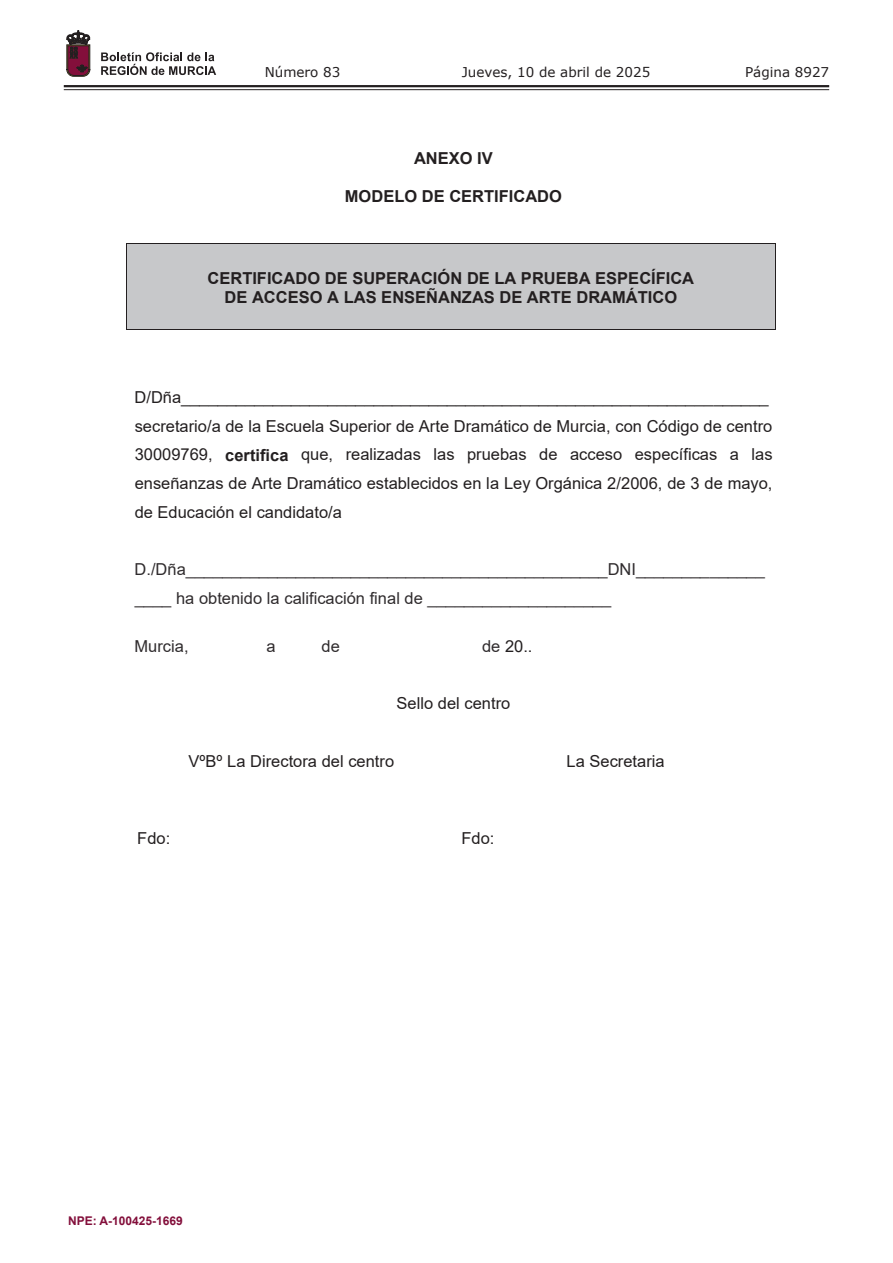
<style>
.page{position:relative;width:893px;height:1263px;background:#fff}
.page>*{position:absolute;margin:0;border:0;box-sizing:border-box;transform-origin:0 0}
.t1{font:16.5px/28.7px "Arial";color:#231f20}
.t2{font:16.5px/28.7px "Arial";color:#302c2e}
.t3{font:700 16.5px/19.2px "Arial";color:#231f20;text-align:center}
.t4{font:13.5px "Verdana";color:#231f20}
.t5{font:700 12px "Arial";color:#830f3b}
.s1{font-weight:700}
.s2{color:#302c2e}
</style>
<div class="page">
<hr style="left:64px;top:85px;width:765px;height:2px;background:#231f20">
<hr style="left:64px;top:89px;width:765px;height:1px;background:#231f20">
<svg style="left:101px;top:52px;width:115px;height:23px"></svg>
<svg style="left:67px;top:31px;width:23px;height:45px"></svg>
<div style="left:127px;top:244px;width:648px;height:85px;background:#c7c8ca"></div>
<hr style="left:127px;top:243px;width:649px;height:1px;background:#231f20">
<hr style="left:127px;top:244px;width:1px;height:86px;background:#231f20">
<hr style="left:127px;top:329px;width:648px;height:1px;background:#231f20">
<hr style="left:775px;top:244px;width:1px;height:86px;background:#231f20">
<p class="t4" style="left:265px;top:62px;width:77px">Número 83</p>
<p class="t4" style="left:462px;top:62px;width:190px">Jueves, 10 de abril de 2025</p>
<p class="t4" style="left:745px;top:62px;width:86px">Página 8927</p>
<p class="t3" style="left:414px;top:148px;width:80px">ANEXO IV</p>
<p class="t3" style="left:345px;top:187px;width:219px">MODELO DE CERTIFICADO</p>
<p class="t3" style="left:208px;top:268px;width:488px">CERTIFICADO DE SUPERACIÓN DE LA PRUEBA ESPECÍFICA<br>DE ACCESO A LAS ENSEÑANZAS DE ARTE DRAMÁTICO</p>
<p class="t1" style="left:134px;top:383px;width:640px">D/Dña________________________________________________________________ secretario/a de la Escuela Superior de Arte Dramático de Murcia, con Código de centro 30009769, <span class="s1">certifica</span> que, realizadas las pruebas de acceso específicas a las enseñanzas de Arte Dramático establecidos en la Ley Orgánica 2/2006, de 3 de mayo, de Educación el candidato/a</p>
<p class="t2" style="left:135px;top:555px;width:632px">D./Dña______________________________________________DNI______________ ____ ha obtenido la calificación final de ____________________</p>
<p class="t2" style="left:135px;top:632px;width:56px">Murcia,</p>
<p class="t2" style="left:267px;top:632px;width:11px">a</p>
<p class="t2" style="left:322px;top:632px;width:20px">de</p>
<p class="t1" style="left:482px;top:632px;width:52px"><span class="s2">de</span> 20..</p>
<p class="t1" style="left:397px;top:689px;width:115px">Sello del centro</p>
<p class="t1" style="left:189px;top:747px;width:207px">VºBº La Directora del centro</p>
<p class="t1" style="left:567px;top:747px;width:100px">La Secretaria</p>
<p class="t1" style="left:137px;top:823px;width:34px">Fdo:</p>
<p class="t1" style="left:461px;top:823px;width:34px">Fdo:</p>
<p class="t5" style="left:68px;top:1212px;width:116px">NPE: A-100425-1669</p>
</div>
